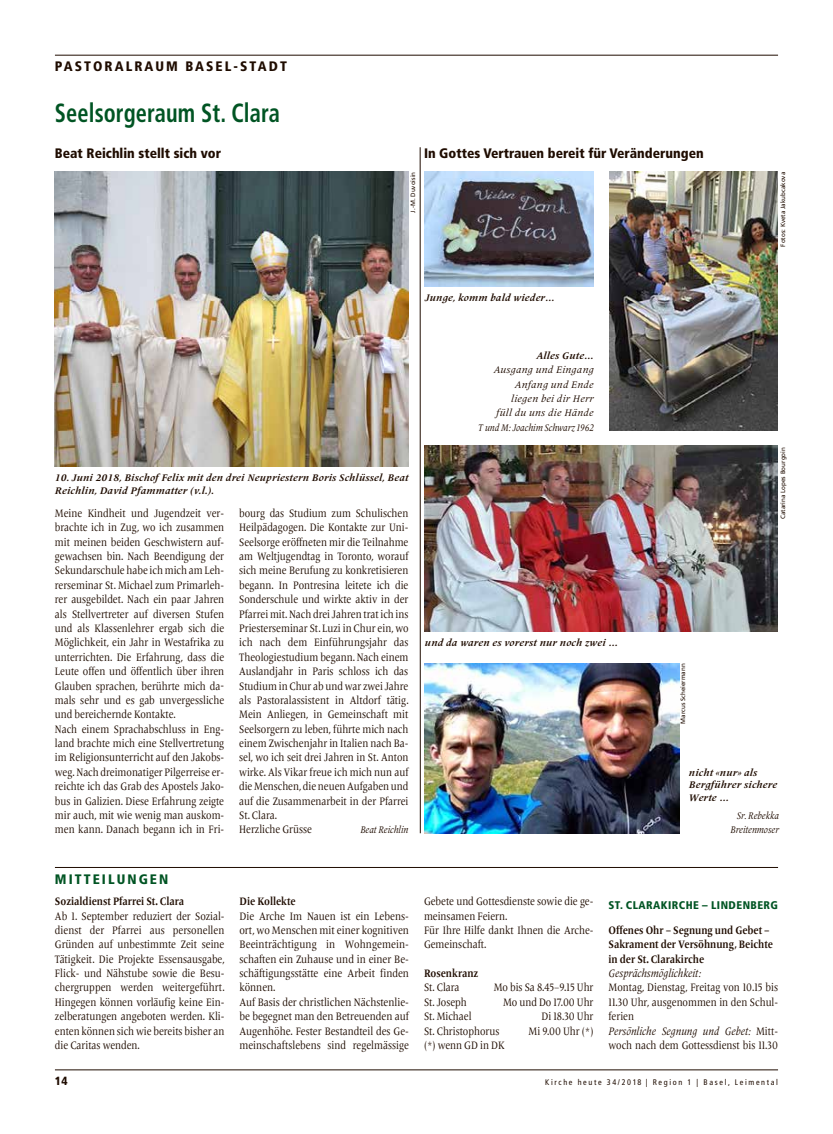
<style>
.page{position:relative;width:833px;height:1134px;background:#fff}
.page>*{position:absolute;margin:0;border:0;box-sizing:border-box;transform-origin:0 0}
.t1{font:700 condensed 26.25px "Frutiger";letter-spacing:.005em;color:#005423;scale:.85 1}
.t2{font:900 condensed 13.75px "Frutiger";color:#1f0c00}
.t3{font:900 condensed 13.75px "Frutiger";letter-spacing:.15em;color:#1f0c00}
.t4{font:900 condensed 13.75px "Frutiger";letter-spacing:.15em;color:#005423}
.t5{font:900 condensed 11.88px "Frutiger";color:#1f0c00}
.t6{font:11.25px/14.4px "Frutiger Serif LT Pro";color:#1f0c00;scale:.85 1}
.t7{font:11.25px/14.4px "Frutiger Serif LT Pro";color:#1f0c00;scale:.86 1}
.t8{font:700 11.25px/14.4px "Frutiger Serif LT Pro";color:#1f0c00;scale:.85 1}
.t9{font:italic 11.25px "Frutiger Serif LT Pro";color:#1f0c00;scale:.85 1}
.t10{font:900 condensed 11.12px "Frutiger";letter-spacing:.04em;color:#005423}
.t11{font:italic 700 10px/12.5px "Frutiger Serif LT Pro";letter-spacing:.025em;color:#1f0c00}
.t12{font:italic 10px/14.4px "Frutiger Serif LT Pro";letter-spacing:.025em;color:#1f0c00;text-align:right}
.t13{font:italic 10px/14.4px "Frutiger Serif LT Pro";color:#1f0c00;text-align:right;scale:.85 1}
.t14{font:condensed 8.12px "Frutiger";letter-spacing:.2em;color:#1f0c00}
.t15{font:6.25px "Frutiger";color:#1f0c00}
.s1{font-style:italic}
</style>
<div class="page">
<hr style="left:55px;top:1070px;width:723px;height:1px;background:#1f0c00">
<hr style="left:55px;top:55px;width:723px;height:1px;background:#1f0c00">
<hr style="left:55px;top:867px;width:723px;height:1px;background:#1f0c00">
<img style="left:55px;top:172px;width:353px;height:295px">
<img style="left:425px;top:172px;width:168px;height:115px">
<img style="left:609px;top:172px;width:168px;height:259px">
<img style="left:424px;top:663px;width:255px;height:170px">
<img style="left:425px;top:445px;width:352px;height:187px">
<hr style="left:420px;top:147px;width:1px;height:686px;background:#1f0c00">
<p class="t3" style="left:55px;top:58px;width:233px">PASTORALRAUM BASEL-STADT</p>
<h1 class="t1" style="left:55px;top:97px;width:266px">Seelsorgeraum St. Clara</h1>
<p class="t2" style="left:55px;top:144px;width:168px">Beat Reichlin stellt sich vor</p>
<p class="t15" style="left:409px;top:213px;width:42px;rotate:-90deg">J.-M. Duvoisin</p>
<p class="t2" style="left:424px;top:144px;width:281px">In Gottes Vertrauen bereit für Veränderungen</p>
<p class="t11" style="left:425px;top:292px;width:131px">Junge, komm bald wieder…</p>
<p class="t15" style="left:779px;top:247px;width:76px;rotate:-90deg">Fotos: Kveta Jakubcakova</p>
<p class="t11" style="left:536px;top:349px;width:59px">Alles Gute…</p>
<p class="t12" style="left:478px;top:363px;width:117px">Ausgang und Eingang<br>Anfang und Ende<br>liegen bei dir Herr<br>füll du uns die Hände<br>T und M: Joachim Schwarz 1962</p>
<p class="t11" style="left:55px;top:471px;width:355px">10. Juni 2018, Bischof Felix mit den drei Neupriestern Boris Schlüssel, Beat<br>Reichlin, David Pfammatter (v.l.).</p>
<p class="t6" style="left:55px;top:506px;width:201px">Meine Kindheit und Jugendzeit ver&shy;brachte ich in Zug, wo ich zusammen mit meinen beiden Geschwistern auf&shy;gewachsen bin. Nach Beendigung der Sekundarschule habe ich mich am Leh&shy;rerseminar St. Michael zum Primarleh&shy;rer ausgebildet. Nach ein paar Jahren als Stellvertreter auf diversen Stufen und als Klassenlehrer ergab sich die Möglichkeit, ein Jahr in Westafrika zu unterrichten. Die Erfahrung, dass die Leute offen und öffentlich über ihren Glauben sprachen, berührte mich da&shy;mals sehr und es gab unvergessliche und bereichernde Kontakte.<br>Nach einem Sprachabschluss in Eng&shy;land brachte mich eine Stellvertretung im Religionsunterricht auf den Jakobs&shy;weg. Nach dreimonatiger Pilgerreise er&shy;reichte ich das Grab des Apostels Jako&shy;bus in Galizien. Diese Erfahrung zeigte mir auch, mit wie wenig man auskom&shy;men kann. Danach begann ich in Fri-</p>
<p class="t6" style="left:239px;top:506px;width:201px">bourg das Studium zum Schulischen Heilpädagogen. Die Kontakte zur Uni-Seelsorge eröffneten mir die Teilnahme am Weltjugendtag in Toronto, worauf sich meine Berufung zu konkretisieren begann. In Pontresina leitete ich die Sonderschule und wirkte aktiv in der Pfarrei mit. Nach drei Jahren trat ich ins Priesterseminar St. Luzi in Chur ein, wo ich nach dem Einführungsjahr das Theologiestudium begann. Nach einem Auslandjahr in Paris schloss ich das Studium in Chur ab und war zwei Jahre als Pastoralassistent in Altdorf tätig.<br>Mein Anliegen, in Gemeinschaft mit Seelsorgern zu leben, führte mich nach einem Zwischenjahr in Italien nach Ba&shy;sel, wo ich seit drei Jahren in St. Anton wirke. Als Vikar freue ich mich nun auf die Menschen, die neuen Aufgaben und auf die Zusammenarbeit in der Pfarrei St. Clara.<br>Herzliche Grüsse</p>
<p class="t13" style="left:360px;top:823px;width:58px">Beat Reichlin</p>
<p class="t11" style="left:425px;top:637px;width:195px">und da waren es vorerst nur noch zwei …</p>
<p class="t15" style="left:679px;top:724px;width:62px;rotate:-90deg">Marcus Scheiermann</p>
<p class="t15" style="left:779px;top:519px;width:73px;rotate:-90deg">Catarina Lopes Bourgoin</p>
<p class="t11" style="left:689px;top:766px;width:90px">nicht «nur» als<br>Bergführer sichere<br>Werte …</p>
<p class="t13" style="left:730px;top:808px;width:58px">Sr. Rebekka<br>Breitenmoser</p>
<p class="t4" style="left:55px;top:870px;width:115px">MITTEILUNGEN</p>
<p class="t8" style="left:55px;top:894px;width:154px">Sozialdienst Pfarrei St. Clara</p>
<p class="t6" style="left:55px;top:909px;width:201px;text-align:justify">Ab 1. September reduziert der Sozial&shy;dienst der Pfarrei aus personellen Gründen auf unbestimmte Zeit seine Tätigkeit. Die Projekte Essensausgabe, Flick- und Nähstube sowie die Besu&shy;chergruppen werden weitergeführt.<br>Hingegen können vorläufig keine Ein&shy;zelberatungen angeboten werden. Kli&shy;enten können sich wie bereits bisher an die Caritas wenden.</p>
<p class="t8" style="left:239px;top:894px;width:68px">Die Kollekte</p>
<p class="t7" style="left:239px;top:909px;width:199px">Die Arche Im Nauen ist ein Lebens&shy;ort, wo Menschen mit einer kognitiven Beeinträchtigung in Wohngemein&shy;schaften ein Zuhause und in einer Be&shy;schäftigungsstätte eine Arbeit finden können.<br>Auf Basis der christlichen Nächstenlie&shy;be begegnet man den Betreuenden auf Augenhöhe. Fester Bestandteil des Ge&shy;meinschaftslebens sind regelmässige</p>
<p class="t6" style="left:424px;top:894px;width:201px">Gebete und Gottesdienste sowie die ge&shy;meinsamen Feiern.<br>Für Ihre Hilfe dankt Ihnen die Arche-<br>Gemeinschaft.</p>
<p class="t8" style="left:424px;top:966px;width:66px">Rosenkranz</p>
<p class="t6" style="left:424px;top:980px;width:43px">St. Clara</p>
<p class="t6" style="left:494px;top:980px;width:119px">Mo bis Sa 8.45–9.15 Uhr</p>
<p class="t6" style="left:424px;top:995px;width:52px">St. Joseph</p>
<p class="t6" style="left:503px;top:995px;width:108px">Mo und Do 17.00 Uhr</p>
<p class="t6" style="left:424px;top:1009px;width:57px">St. Michael</p>
<p class="t6" style="left:541px;top:1009px;width:63px">Di 18.30 Uhr</p>
<p class="t6" style="left:424px;top:1024px;width:90px">St. Christophorus</p>
<p class="t6" style="left:528px;top:1024px;width:78px">Mi 9.00 Uhr (*)</p>
<p class="t6" style="left:424px;top:1038px;width:96px">(*) wenn GD in DK</p>
<p class="t10" style="left:608px;top:898px;width:171px">ST. CLARAKIRCHE – LINDENBERG</p>
<p class="t8" style="left:608px;top:923px;width:195px">Offenes Ohr – Segnung und Gebet –<br>Sakrament der Versöhnung, Beichte in der St. Clarakirche</p>
<p class="t9" style="left:608px;top:966px;width:110px">Gesprächsmöglichkeit:</p>
<p class="t6" style="left:608px;top:980px;width:201px">Montag, Dienstag, Freitag von 10.15 bis<br>11.30 Uhr, ausgenommen in den Schul&shy;ferien<br><span class="s1">Persönliche Segnung und Gebet:</span> Mitt&shy;woch nach dem Gottessdienst bis 11.30</p>
<p class="t5" style="left:55px;top:1074px;width:14px">14</p>
<p class="t14" style="left:545px;top:1077px;width:234px">Kirche heute 34/2018 | Region 1 | Basel, Leimental</p>
</div>
